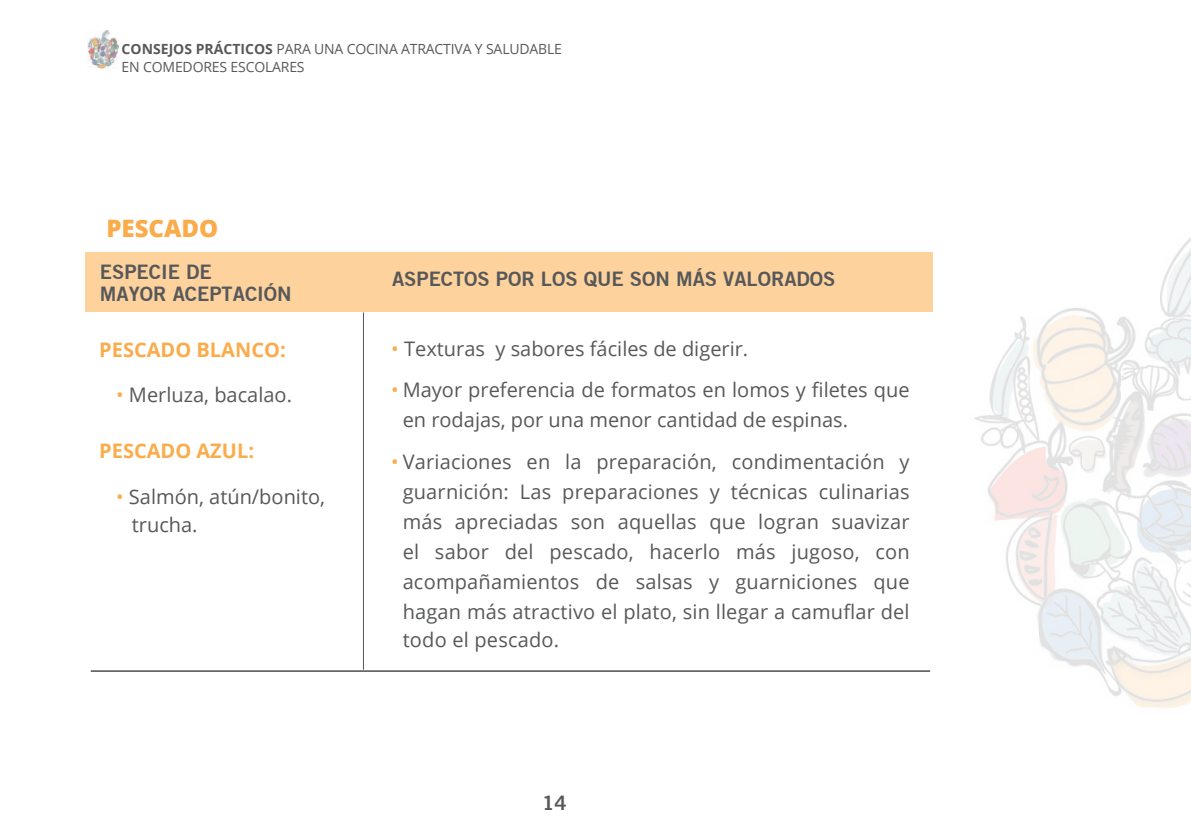
<style>
.page{position:relative;width:1191px;height:840px;background:#fff}
.page>*{position:absolute;margin:0;border:0;box-sizing:border-box;transform-origin:0 0}
.texto{font:800 24px "Open Sans";color:#faac4b}
.texto-2{font:20px/30px "Open Sans";letter-spacing:.01em;color:#57585a}
.texto-3{font:20px "Trade Gothic Bold Two";color:#57585a}
.texto-4{font:700 20px "Open Sans";color:#faac4b}
.t1{font:14px/18px "Open Sans";letter-spacing:-.01em;color:#57585a}
.s1{font-weight:700}
.s2{color:#faac4b}
</style>
<div class="page">
<img style="left:87px;top:30px;width:32px;height:38px">
<img style="left:974px;top:237px;width:217px;height:471px">
<div style="left:85px;top:252px;width:847px;height:59px;background:#fdd29d"></div>
<hr style="left:363px;top:312px;width:1px;height:357px;background:#57585a">
<hr style="left:91px;top:670px;width:839px;height:1px;background:#57585a">
<p class="t1" style="left:122px;top:40px;width:442px"><span class="s1">CONSEJOS PRÁCTICOS</span> PARA UNA COCINA ATRACTIVA Y SALUDABLE<br>EN COMEDORES ESCOLARES</p>
<p class="texto" style="left:106px;top:210px;width:113px">PESCADO</p>
<p class="texto-3" style="left:100px;top:259px;width:113px">ESPECIE DE</p>
<p class="texto-3" style="left:100px;top:281px;width:193px">MAYOR ACEPTACIÓN</p>
<p class="texto-4" style="left:99px;top:335px;width:188px">PESCADO BLANCO:</p>
<p class="texto-2" style="left:116px;top:379px;width:177px"><span class="s2">•</span> Merluza, bacalao.</p>
<p class="texto-4" style="left:99px;top:437px;width:156px">PESCADO AZUL:</p>
<p class="texto-2" style="left:116px;top:480px;width:210px"><span class="s2">•</span> Salmón, atún/bonito,</p>
<p class="texto-2" style="left:132px;top:508px;width:67px">trucha.</p>
<p class="texto-3" style="left:392px;top:266px;width:445px">ASPECTOS POR LOS QUE SON MÁS VALORADOS</p>
<p class="texto-2" style="left:391px;top:333px;width:358px"><span class="s2">•</span> Texturas y sabores fáciles de digerir.</p>
<p class="texto-2" style="left:403px;top:374px;width:508px;text-indent:-11px"><span class="s2">•</span> Mayor preferencia de formatos en lomos y filetes que en rodajas, por una menor cantidad de espinas.</p>
<p class="texto-2" style="left:391px;top:445px;width:520px;text-align:center"><span class="s2">•</span> Variaciones en la preparación, condimentación y guarnición: Las preparaciones y técnicas culinarias más apreciadas son aquellas que logran suavizar el sabor del pescado, hacerlo más jugoso, con acompañamientos de salsas y guarniciones que hagan más atractivo el plato, sin llegar a camuflar del</p>
<p class="texto-2" style="left:403px;top:623px;width:158px">todo el pescado.</p>
<p class="texto-3" style="left:542px;top:789px;width:26px">14</p>
</div>
